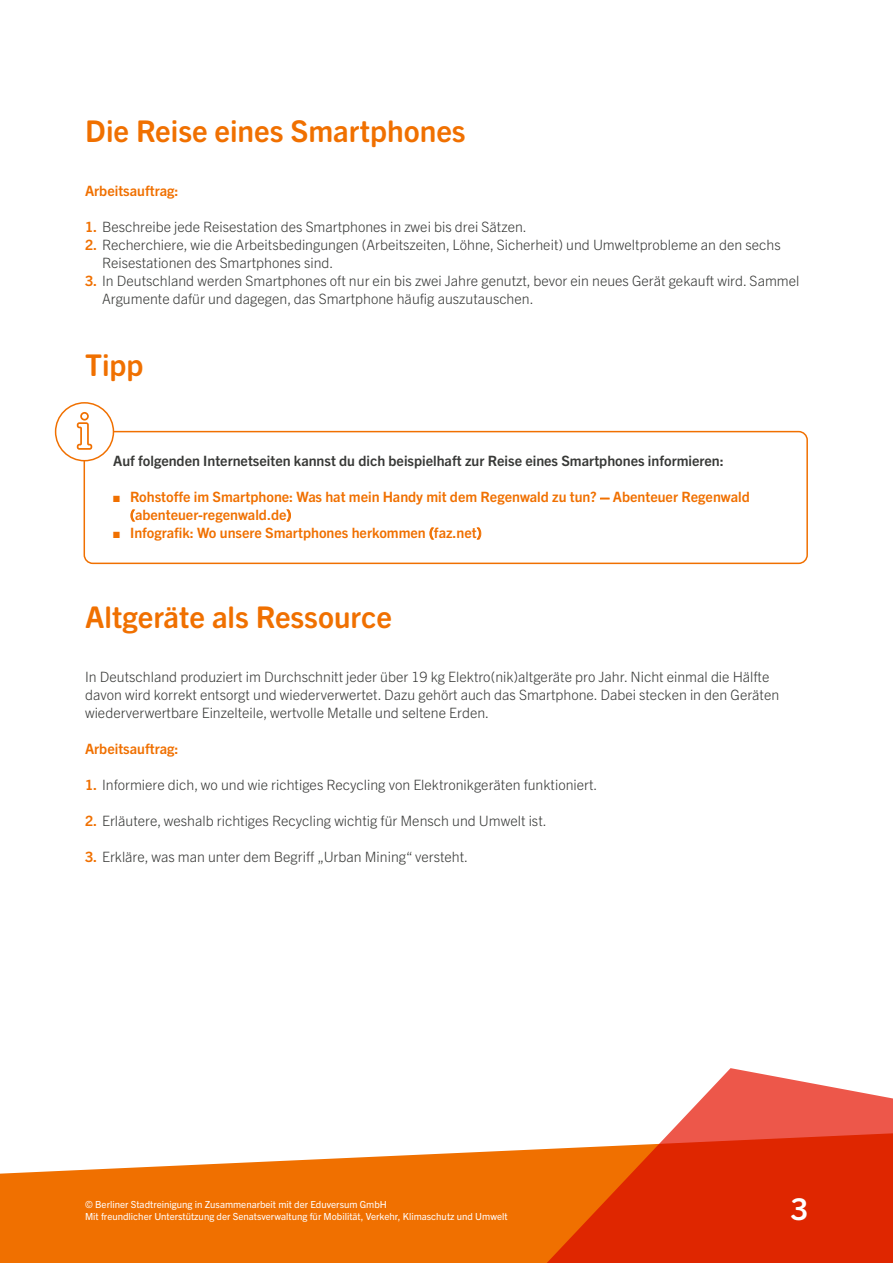
<style>
.page{position:relative;width:893px;height:1263px;background:#fff}
.page>*{position:absolute;margin:0;border:0;box-sizing:border-box;transform-origin:0 0}
.t1{font:700 30px "Trade Gothic Next SR Pro";color:#f07000}
.t2{font:700 30px "Trade Gothic Next SR Pro";color:#fff}
.t3{font:300 14.25px/18px "Trade Gothic Next LT Pro";color:#383937}
.t4{font:700 14.25px/18px "Trade Gothic Next LT Pro";color:#f07000}
.t5{font:700 14.25px "Trade Gothic Next LT Pro";color:#383937}
.t6{font:9.75px/12px "Trade Gothic Next LT Pro";color:#fff}
.t7{font:9px "Zapf Dingbats ITC";color:#f07000}
.s1{font-weight:700;color:#f07000}
</style>
<div class="page">
<svg style="left:0;top:1149px;width:535px;height:114px;fill:#f07000"></svg>
<svg style="left:535px;top:1068px;width:358px;height:195px;fill:#df2600"></svg>
<div style="left:84px;top:431px;width:724px;height:133px;border:2px solid #f07000;border-radius:9px"></div>
<div style="left:56px;top:403px;width:57px;height:58px;background:#fff;border-radius:50%"></div>
<div style="left:55px;top:402px;width:59px;height:59px;border:2px solid #f07000;border-radius:50%"></div>
<svg style="left:77px;top:412px;width:15px;height:38px"></svg>
<h1 class="t1" style="left:85px;top:110px;width:382px">Die Reise eines Smartphones</h1>
<h2 class="t4" style="left:85px;top:181px;width:95px">Arbeitsauftrag:</h2>
<p class="t3" style="left:85px;top:217px;width:443px"><span class="s1">1.</span> Beschreibe jede Reisestation des Smartphones in zwei bis drei Sätzen.</p>
<p class="t3" style="left:102px;top:235px;width:680px;text-indent:-17px"><span class="s1">2.</span> Recherchiere, wie die Arbeitsbedingungen (Arbeitszeiten, Löhne, Sicherheit) und Umweltprobleme an den sechs<br>Reisestationen des Smartphones sind.</p>
<p class="t3" style="left:102px;top:271px;width:699px;text-indent:-17px"><span class="s1">3.</span> In Deutschland werden Smartphones oft nur ein bis zwei Jahre genutzt, bevor ein neues Gerät gekauft wird. Sammel<br>Argumente dafür und dagegen, das Smartphone häufig auszutauschen.</p>
<h1 class="t1" style="left:85px;top:344px;width:60px">Tipp</h1>
<p class="t5" style="left:113px;top:451px;width:612px">Auf folgenden Internetseiten kannst du dich beispielhaft zur Reise eines Smartphones informieren:</p>
<p class="t7" style="left:113px;top:495px;width:8px">■</p>
<p class="t4" style="left:130px;top:487px;width:621px">Rohstoffe im Smartphone: Was hat mein Handy mit dem Regenwald zu tun? – Abenteuer Regenwald (abenteuer-regenwald.de)</p>
<p class="t7" style="left:113px;top:531px;width:8px">■</p>
<p class="t4" style="left:130px;top:523px;width:353px">Infografik: Wo unsere Smartphones herkommen (faz.net)</p>
<h1 class="t1" style="left:85px;top:596px;width:308px">Altgeräte als Ressource</h1>
<p class="t3" style="left:85px;top:667px;width:696px">In Deutschland produziert im Durchschnitt jeder über 19 kg Elektro(nik)altgeräte pro Jahr. Nicht einmal die Hälfte davon wird korrekt entsorgt und wiederverwertet. Dazu gehört auch das Smartphone. Dabei stecken in den Geräten wiederverwertbare Einzelteile, wertvolle Metalle und seltene Erden.</p>
<h2 class="t4" style="left:85px;top:739px;width:95px">Arbeitsauftrag:</h2>
<p class="t3" style="left:85px;top:775px;width:514px"><span class="s1">1.</span> Informiere dich, wo und wie richtiges Recycling von Elektronikgeräten funktioniert.</p>
<p class="t3" style="left:85px;top:811px;width:463px"><span class="s1">2.</span> Erläutere, weshalb richtiges Recycling wichtig für Mensch und Umwelt ist.</p>
<p class="t3" style="left:85px;top:847px;width:385px"><span class="s1">3.</span> Erkläre, was man unter dem Begriff „Urban Mining“ versteht.</p>
<p class="t6" style="left:85px;top:1198px;width:424px">© Berliner Stadtreinigung in Zusammenarbeit mit der Eduversum GmbH<br>Mit freundlicher Unterstützung der Senatsverwaltung für Mobilität, Verkehr, Klimaschutz und Umwelt</p>
<h1 class="t2" style="left:791px;top:1188px;width:19px">3</h1>
</div>
